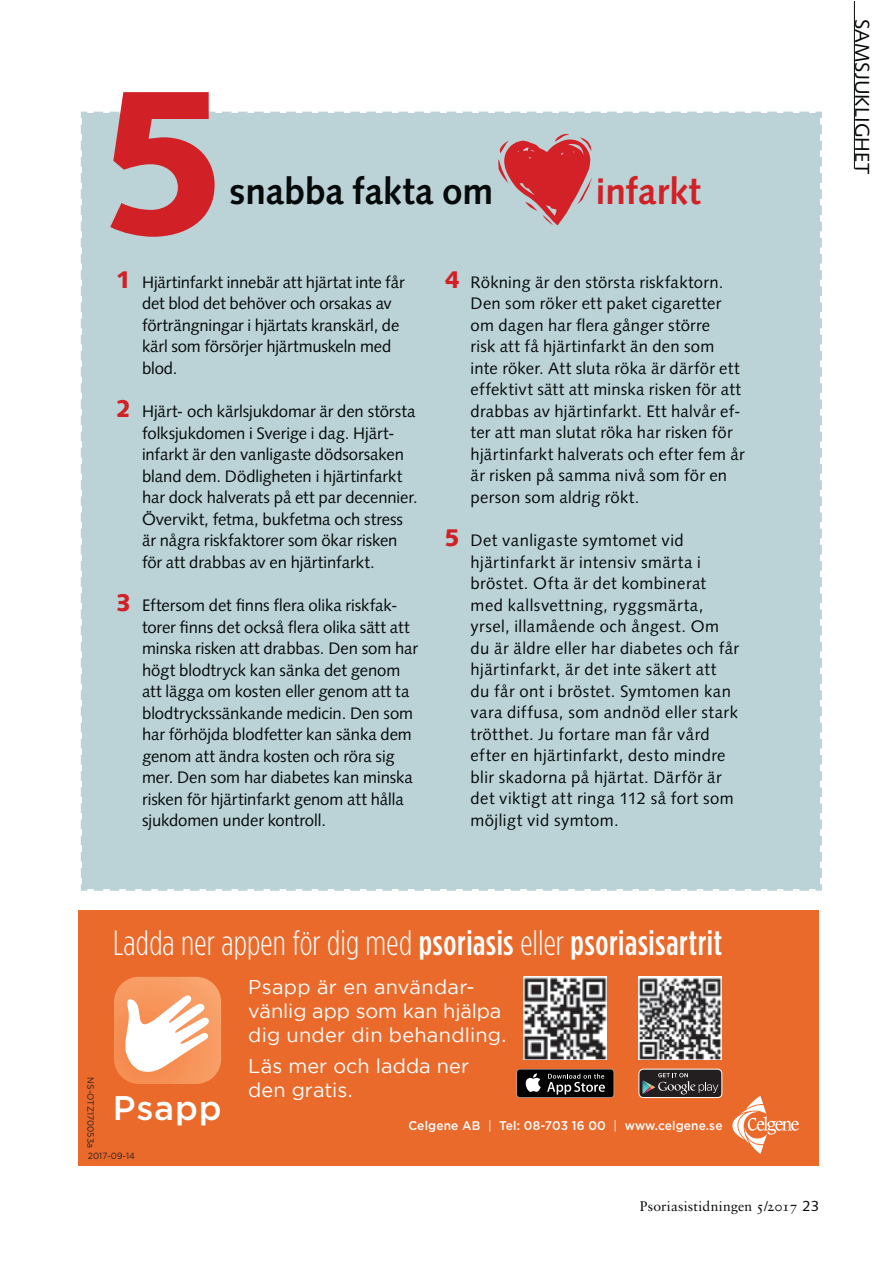
<style>
.page{position:relative;width:893px;height:1263px;background:#fff}
.page>*{position:absolute;margin:0;border:0;box-sizing:border-box;transform-origin:0 0}
.t1{font:900 203.7px "Syntax LT Std";color:#d22126}
.t2{font:700 37.05px "Syntax LT Std";color:#060a0a}
.t3{font:700 37.05px "Syntax LT Std";letter-spacing:.005em;color:#d22126}
.t4{font:300 35.1px "Gotham Condensed";letter-spacing:.005em;color:#fff}
.t5{font:500 34.2px "Gotham";letter-spacing:.02em;color:#fff}
.t6{font:20.4px "Syntax LT Std";letter-spacing:.005em;color:#060a0a}
.t7{font:19.95px/23.9px "Gotham";letter-spacing:.005em;color:#fff}
.t8{font:16.65px/21.5px "Syntax LT Std";letter-spacing:.01em;color:#060a0a}
.t9{font:16.65px/21.5px "Syntax LT Std";letter-spacing:-.01em;color:#060a0a}
.t10{font:13.95px "Sabon LT Std";letter-spacing:.015em;color:#060a0a}
.t11{font:500 12.6px "Gotham";letter-spacing:.01em;color:#fff;scale:.95 1}
.t12{font:9px "Gotham";letter-spacing:.01em;color:#231f20;scale:.95 1}
.s1{font-weight:900;font-size:24.15px;color:#d22126}
.s2{font-weight:500}
.s3{font-weight:400}
.s4{font-family:"Syntax LT Std";font-size:14.85px}
</style>
<div class="page">
<div style="left:79px;top:910px;width:740px;height:256px;background:#ea6a2b"></div>
<svg style="left:732px;top:1096px;width:67px;height:58px"></svg>
<div style="left:114px;top:977px;width:107px;height:107px;background:linear-gradient(to right,#f79156,#f8a068);border-radius:25px"></div>
<svg style="left:125px;top:995px;width:85px;height:77px;background:#fbd1b8"></svg>
<img style="left:524px;top:977px;width:83px;height:83px">
<svg style="left:516px;top:1069px;width:98px;height:29px"></svg>
<div style="left:517px;top:1070px;width:96px;height:27px;background:#020203;border-radius:3px"></div>
<svg style="left:525px;top:1073px;width:16px;height:19px"></svg>
<svg style="left:547px;top:1074px;width:58px;height:21px"></svg>
<img style="left:639px;top:977px;width:83px;height:83px">
<div style="left:639px;top:1069px;width:83px;height:29px;background:#231f20;border-radius:4px"></div>
<div style="left:639px;top:1069px;width:83px;height:29px;border:1px solid #fff;border-radius:4px"></div>
<svg style="left:642px;top:1073px;width:76px;height:21px"></svg>
<div style="left:80px;top:111px;width:742px;height:780px;background:#bbd3d7"></div>
<hr style="left:854px;top:1px;width:1px;height:168px;background:#060a0a">
<h1 class="t1" style="left:99px;top:44px;width:134px">5</h1>
<p class="t9" style="left:142px;top:273px;width:264px;text-indent:-26px"><span class="s1">1</span> Hjärtinfarkt innebär att hjärtat inte får det blod det behöver och orsakas av förträngningar i hjärtats kranskärl, de kärl som försörjer hjärtmuskeln med blod.</p>
<p class="t8" style="left:142px;top:402px;width:277px;text-indent:-26px"><span class="s1">2</span> Hjärt- och kärlsjukdomar är den största folksjuk domen i Sverige i dag. Hjärt&shy;infarkt är den vanligaste dödsorsaken bland dem. Dödligheten i hjärtinfarkt har dock halverats på ett par decennier.<br>Övervikt, fetma, bukfetma och stress är några riskfaktorer som ökar risken för att drabbas av en hjärtinfarkt.</p>
<p class="t8" style="left:142px;top:596px;width:277px;text-indent:-26px"><span class="s1">3</span> Eftersom det finns flera olika riskfak&shy;torer finns det också flera olika sätt att minska risken att drabbas. Den som har högt blodtryck kan sänka det genom att lägga om kosten eller genom att ta blodtryckssänkande medicin. Den som har förhöjda blodfetter kan sänka dem genom att ändra kosten och röra sig mer. Den som har diabetes kan minska risken för hjärtinfarkt genom att hålla sjukdomen under kontroll.</p>
<h2 class="t2" style="left:229px;top:175px;width:265px">snabba fakta om</h2>
<h2 class="t3" style="left:596px;top:175px;width:107px">infarkt</h2>
<p class="t8" style="left:471px;top:273px;width:276px;text-indent:-26px"><span class="s1">4</span> Rökning är den största riskfaktorn.<br>Den som röker ett paket cigaretter om dagen har flera gånger större<br>risk att få hjärtinfarkt än den som inte röker. Att sluta röka är därför ett effektivt sätt att minska risken för att drabbas av hjärtinfarkt. Ett halvår ef&shy;ter att man slutat röka har risken för hjärtinfarkt halverats och efter fem år är risken på samma nivå som för en person som aldrig rökt.</p>
<p class="t8" style="left:471px;top:531px;width:270px;text-indent:-26px"><span class="s1">5</span> Det vanligaste symtomet vid hjärtinfarkt är intensiv smärta i bröstet. Ofta är det kombinerat med kallsvettning, rygg smärta, yrsel, illamående och ångest. Om du är äldre eller har diabetes och får hjärtinfarkt, är det inte säkert att du får ont i bröstet. Symtomen kan vara diffusa, som andnöd eller stark trötthet. Ju fortare man får vård efter en hjärtinfarkt, desto mindre blir skadorna på hjärtat. Därför är det viktigt att ringa 112 så fort som möjligt vid symtom.</p>
<p class="t6" style="left:871px;top:19px;width:157px;rotate:90deg">SAMSJUKLIGHET</p>
<h3 class="t4" style="left:113px;top:930px;width:610px">Ladda ner appen för dig med <span class="s2">psoriasis</span> eller <span class="s2">psoriasisartrit</span></h3>
<p class="t12" style="left:95px;top:1077px;width:76px;rotate:90deg">NS-OTZ170053a</p>
<p class="t12" style="left:88px;top:1152px;width:51px">2017-09-14</p>
<h3 class="t5" style="left:113px;top:1088px;width:110px">Psapp</h3>
<p class="t7" style="left:248px;top:976px;width:260px">Psapp är en användar&shy;vänlig app som kan hjälpa dig under din behandling.</p>
<p class="t7" style="left:248px;top:1056px;width:222px">Läs mer och ladda ner den gratis.</p>
<p class="t11" style="left:408px;top:1118px;width:332px">Celgene AB <span class="s3">|</span> Tel: 08-703 16 00 <span class="s3">|</span> www.celgene.se</p>
<p class="t10" style="left:640px;top:1200px;width:181px">Psoriasistidningen 5/2017 <span class="s4">23</span></p>
</div>
